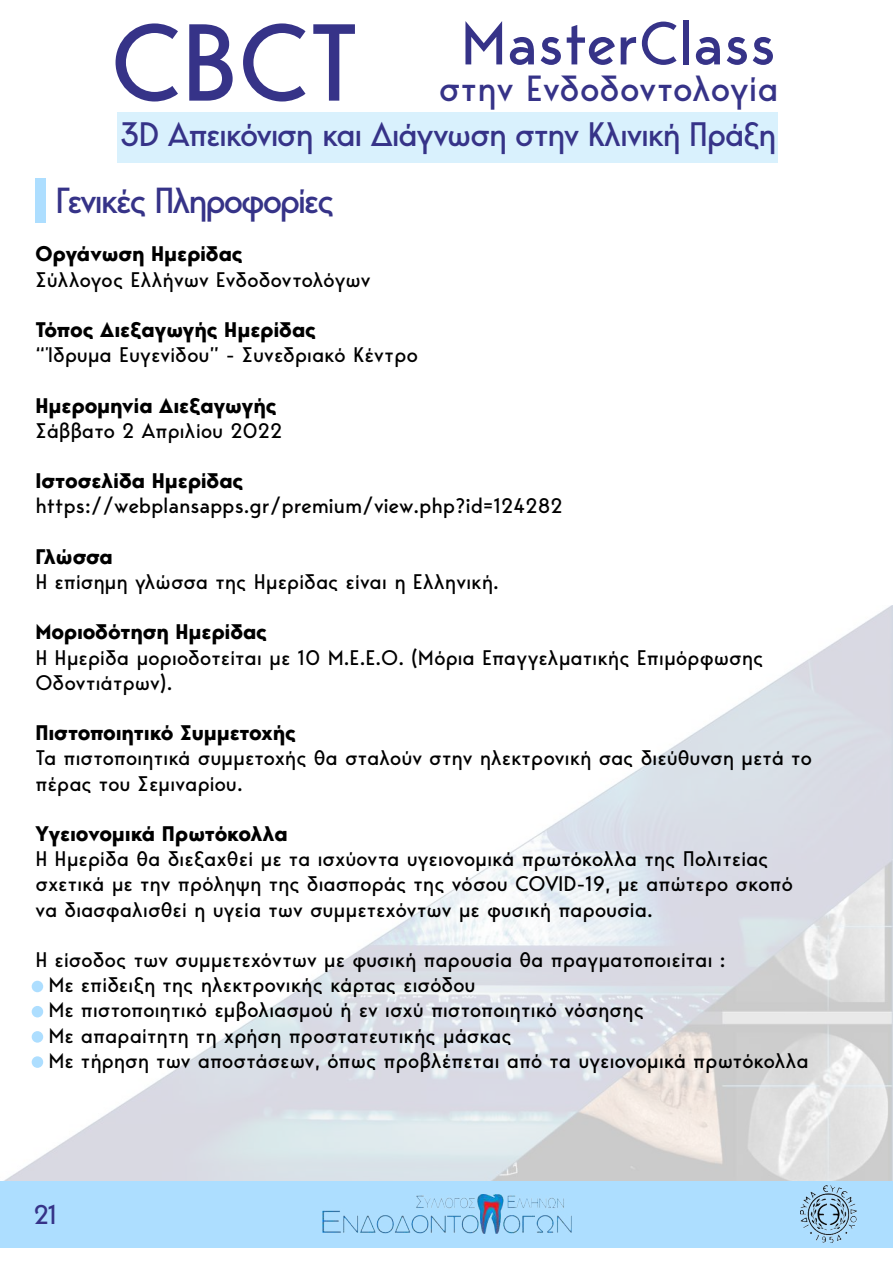
<style>
.page{position:relative;width:893px;height:1263px;background:#fff}
.page>*{position:absolute;margin:0;border:0;box-sizing:border-box;transform-origin:0 0}
.t1{font:108.45px "Bergen Sans";color:#363388}
.t2{font:60.3px "Bergen Sans";color:#363388}
.t3{font:36.15px "Bergen Sans";letter-spacing:-.01em;color:#363388}
.t4{font:36px "Bergen Sans";letter-spacing:-.075em;color:#363388}
.t5{font:33.75px "Bergen Sans";letter-spacing:-.05em;color:#363388}
.t6{font:27px "Bergen Sans";color:#363388}
.t7{font:21px/25.2px "Bergen Sans";letter-spacing:-.01em;color:#000}
.t8{font:700 21px "Bergen Sans";letter-spacing:-.01em;color:#000}
</style>
<div class="page">
<img style="left:4px;top:606px;width:888px;height:575px">
<div style="left:0;top:1181px;width:893px;height:66px;background:#addeff"></div>
<img style="left:800px;top:1186px;width:56px;height:56px">
<img style="left:322px;top:1194px;width:249px;height:40px">
<div style="left:118px;top:112px;width:660px;height:51px;background:#d9f1fd"></div>
<div style="left:35px;top:178px;width:11px;height:45px;background:#addeff"></div>
<div style="left:32px;top:1056px;width:11px;height:12px;background:#addeff;border-radius:50%"></div>
<div style="left:32px;top:1031px;width:11px;height:12px;background:#addeff;border-radius:50%"></div>
<div style="left:32px;top:1006px;width:11px;height:11px;background:#addeff;border-radius:50%"></div>
<div style="left:32px;top:981px;width:11px;height:11px;background:#addeff;border-radius:50%"></div>
<h1 class="t1" style="left:110px;top:-9px;width:251px">CBCT</h1>
<h2 class="t2" style="left:461px;top:4px;width:317px">MasterClass</h2>
<h3 class="t3" style="left:439px;top:65px;width:341px">στην Ενδοδοντολογία</h3>
<h3 class="t5" style="left:120px;top:112px;width:658px">3D Απεικόνιση και Διάγνωση στην Κλινική Πράξη</h3>
<h3 class="t4" style="left:55px;top:177px;width:281px">Γενικές Πληροφορίες</h3>
<p class="t8" style="left:35px;top:240px;width:209px">Οργάνωση Ημερίδας</p>
<p class="t7" style="left:35px;top:267px;width:336px">Σύλλογος Ελλήνων Ενδοδοντολόγων</p>
<p class="t8" style="left:35px;top:315px;width:282px">Τόπος Διεξαγωγής Ημερίδας</p>
<p class="t7" style="left:35px;top:342px;width:384px">“Ίδρυμα Ευγενίδου” - Συνεδριακό Κέντρο</p>
<p class="t8" style="left:35px;top:391px;width:243px">Ημερομηνία Διεξαγωγής</p>
<p class="t7" style="left:35px;top:418px;width:248px">Σάββατο 2 Απριλίου 2022</p>
<p class="t8" style="left:35px;top:467px;width:210px">Ιστοσελίδα Ημερίδας</p>
<p class="t7" style="left:35px;top:493px;width:529px">https://webplansapps.gr/premium/view.php?id=124282</p>
<p class="t8" style="left:35px;top:542px;width:79px">Γλώσσα</p>
<p class="t7" style="left:35px;top:569px;width:465px">Η επίσημη γλώσσα της Ημερίδας είναι η Ελληνική.</p>
<p class="t8" style="left:35px;top:618px;width:233px">Μοριοδότηση Ημερίδας</p>
<p class="t7" style="left:35px;top:645px;width:730px">Η Ημερίδα μοριοδοτείται με 10 Μ.Ε.Ε.Ο. (Μόρια Επαγγελματικής Επιμόρφωσης<br>Οδοντιάτρων).</p>
<p class="t8" style="left:35px;top:719px;width:262px">Πιστοποιητικό Συμμετοχής</p>
<p class="t7" style="left:35px;top:745px;width:778px">Τα πιστοποιητικά συμμετοχής θα σταλούν στην ηλεκτρονική σας διεύθυνση μετά το πέρας του Σεμιναρίου.</p>
<p class="t8" style="left:35px;top:819px;width:254px">Υγειονομικά Πρωτόκολλα</p>
<p class="t7" style="left:35px;top:846px;width:759px">Η Ημερίδα θα διεξαχθεί με τα ισχύοντα υγειονομικά πρωτόκολλα της Πολιτείας σχετικά με την πρόληψη της διασποράς της νόσου COVID-19, με απώτερο σκοπό να διασφαλισθεί η υγεία των συμμετεχόντων με φυσική παρουσία.</p>
<p class="t7" style="left:48px;top:947px;width:762px;text-indent:-13px">Η είσοδος των συμμετεχόντων με φυσική παρουσία θα πραγματοποιείται :<br>Με επίδειξη της ηλεκτρονικής κάρτας εισόδου<br>Με πιστοποιητικό εμβολιασμού ή εν ισχύ πιστοποιητικό νόσησης<br>Με απαραίτητη τη χρήση προστατευτικής μάσκας<br>Με τήρηση των αποστάσεων, όπως προβλέπεται από τα υγειονομικά πρωτόκολλα</p>
<p class="t6" style="left:33px;top:1196px;width:26px">21</p>
</div>
